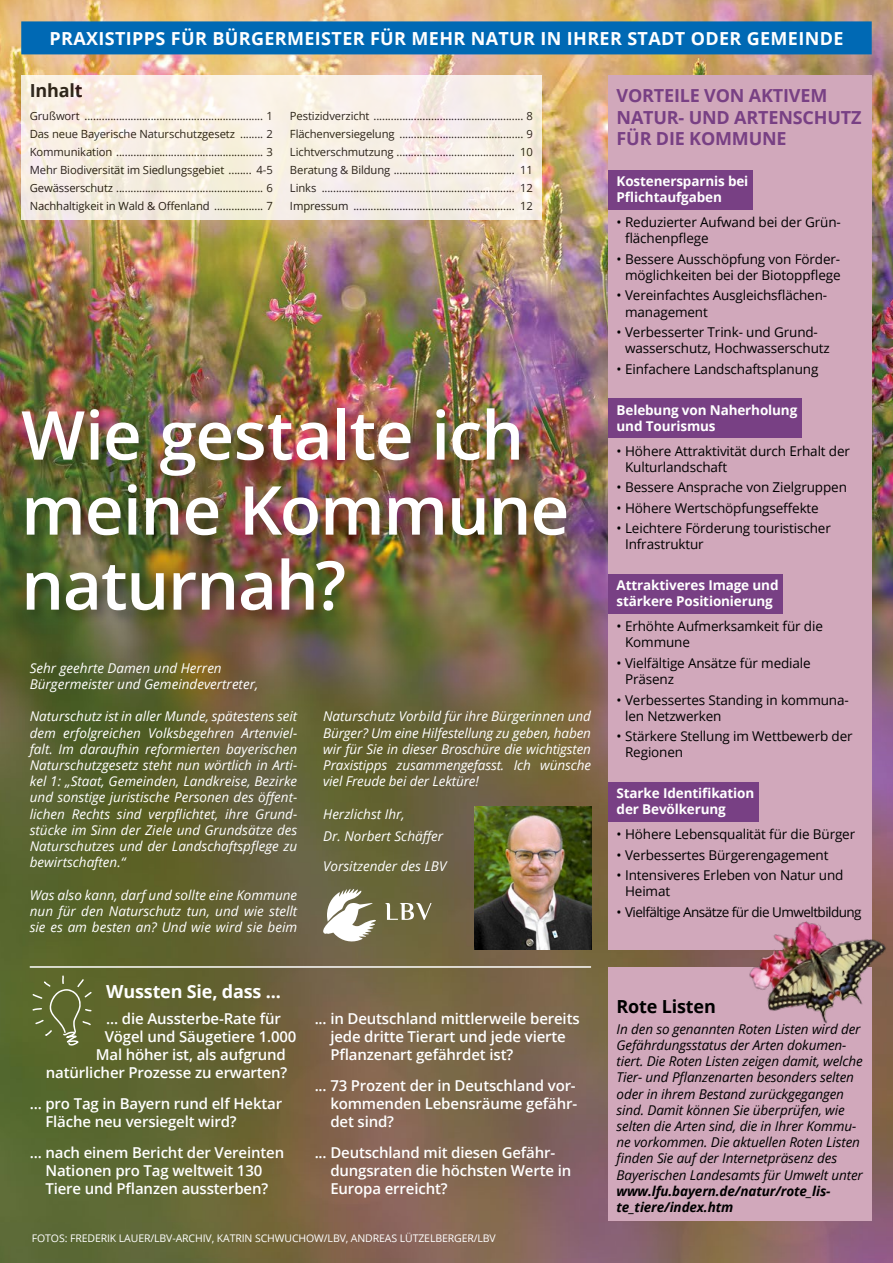
<style>
.page{position:relative;width:893px;height:1263px;background:#fff}
.page>*{position:absolute;margin:0;border:0;box-sizing:border-box;transform-origin:0 0}
.Bildtext01{font:600 67.5px/75px "Open Sans";letter-spacing:-.015em;color:#fff}
.Headline_Seite{font:700 18px "Open Sans";letter-spacing:.02em;color:#fff}
.Header_in_Orange_gro{font:700 18px/21.6px "Open Sans";letter-spacing:-.01em;color:#784084}
.Fliesstext{font:700 18px "Open Sans";letter-spacing:-.01em;color:#fff}
.Fliesstext-2{font:700 18px "Open Sans";letter-spacing:-.01em;color:#000}
.Fliesstext_klein{font:600 15px/18px "Open Sans";letter-spacing:-.01em;color:#fff}
.Absatzformat_3{font:600 15px/18px "Open Sans";letter-spacing:-.01em;color:#fff}
.t1{font:italic 13.5px/16.2px "Open Sans";color:#fff;text-align:justify}
.t2{font:13.5px/16.2px "Open Sans";letter-spacing:-.01em;color:#000}
.Fliesstext-3{font:italic 13.5px/16.2px "Open Sans";letter-spacing:-.01em;color:#000}
.Header_in_Orange_gro-2{font:700 13.5px/16.2px "Open Sans";letter-spacing:-.01em;color:#fff}
.t3{font:13.5px "Open Sans";letter-spacing:-.04em;color:#000}
.t4{font:11.25px/18px "Open Sans";letter-spacing:-.01em;color:#000;text-align:justify}
.Fliesstext-4{font:10.5px "Open Sans";letter-spacing:-.01em;color:#fff}
.s1{font-weight:700}
</style>
<div class="page">
<img style="left:0;top:0;width:893px;height:1263px">
<div style="left:608px;top:75px;width:264px;height:875px;background:#d1a8bb"></div>
<div style="left:608px;top:170px;width:145px;height:40px;background:#784084"></div>
<div style="left:608px;top:398px;width:194px;height:40px;background:#784084"></div>
<div style="left:608px;top:574px;width:175px;height:40px;background:#784084"></div>
<div style="left:608px;top:782px;width:151px;height:40px;background:#784084"></div>
<div style="left:608px;top:967px;width:264px;height:253px;background:#d1a8bb"></div>
<div style="left:19px;top:406px;width:562px;height:220px;background:#000;opacity:.3"></div>
<div style="left:21px;top:21px;width:851px;height:33px;background:#0069b4"></div>
<img style="left:731px;top:898px;width:162px;height:158px">
<svg style="left:21px;top:75px;width:521px;height:144px;fill:#f7efe5"></svg>
<svg style="left:32px;top:975px;width:60px;height:71px"></svg>
<svg style="left:385px;top:903px;width:47px;height:17px"></svg>
<svg style="left:322px;top:889px;width:54px;height:54px"></svg>
<img style="left:474px;top:807px;width:117px;height:143px">
<hr style="left:30px;top:966px;width:561px;height:2px;background:#fff">
<p class="Headline_Seite" style="left:50px;top:25px;width:795px">PRAXISTIPPS FÜR BÜRGERMEISTER FÜR MEHR NATUR IN IHRER STADT ODER GEMEINDE</p>
<h2 class="Fliesstext-2" style="left:30px;top:78px;width:54px">Inhalt</h2>
<p class="t4" style="left:30px;top:106px;width:245px">Grußwort .............................................................. 1<br>Das neue Bayerische Naturschutzgesetz ........ 2<br>Kommunikation ................................................... 3<br>Mehr Biodiversität im Siedlungsgebiet ........ 4-5<br>Gewässerschutz ................................................... 6<br>Nachhaltigkeit in Wald &amp; Offenland ................. 7</p>
<p class="t4" style="left:290px;top:106px;width:245px">Pestizidverzicht .................................................... 8<br>Flächenversiegelung ........................................... 9<br>Lichtverschmutzung ......................................... 10<br>Beratung &amp; Bildung .......................................... 11<br>Links ................................................................... 12<br>Impressum ........................................................ 12</p>
<p class="Bildtext01" style="left:21px;top:396px;width:550px">Wie gestalte ich meine Kommune naturnah?</p>
<p class="t1" style="left:30px;top:659px;width:193px">Sehr geehrte Damen und Herren</p>
<p class="t1" style="left:30px;top:676px;width:230px">Bürgermeister und Gemeindevertreter,</p>
<p class="t1" style="left:30px;top:708px;width:269px">Naturschutz ist in aller Munde, spätestens seit dem erfolgreichen Volksbegehren Artenviel&shy;falt. Im daraufhin reformierten bayerischen Naturschutzgesetz steht nun wörtlich in Arti&shy;kel 1: „Staat, Gemeinden, Landkreise, Bezirke und sonstige juristische Personen des öffent&shy;lichen Rechts sind verpflichtet, ihre Grund&shy;stücke im Sinn der Ziele und Grundsätze des Naturschutzes und der Landschaftspflege zu bewirtschaften.“</p>
<p class="t1" style="left:30px;top:886px;width:269px">Was also kann, darf und sollte eine Kommune nun für den Naturschutz tun, und wie stellt sie es am besten an? Und wie wird sie beim</p>
<p class="t1" style="left:323px;top:708px;width:269px">Naturschutz Vorbild für ihre Bürgerinnen und</p>
<p class="t1" style="left:323px;top:724px;width:269px">Bürger? Um eine Hilfestellung zu geben, haben wir für Sie in dieser Broschüre die wichtigsten Praxistipps zusammengefasst. Ich wünsche viel Freude bei der Lektüre!</p>
<p class="t1" style="left:323px;top:805px;width:83px">Herzlichst Ihr,</p>
<p class="t1" style="left:323px;top:828px;width:122px">Dr. Norbert Schäffer</p>
<p class="t1" style="left:323px;top:858px;width:125px">Vorsitzender des LBV</p>
<p class="Fliesstext" style="left:106px;top:979px;width:176px">Wussten Sie, dass ...</p>
<p class="Fliesstext_klein" style="left:106px;top:1010px;width:176px">... die Aussterbe-Rate für</p>
<p class="Fliesstext_klein" style="left:105px;top:1028px;width:193px">Vögel und Säugetiere 1.000</p>
<p class="Fliesstext_klein" style="left:96px;top:1046px;width:192px">Mal höher ist, als aufgrund</p>
<p class="Fliesstext_klein" style="left:46px;top:1064px;width:243px">natürlicher Prozesse zu erwarten?</p>
<p class="Fliesstext_klein" style="left:45px;top:1094px;width:238px;text-indent:-16px">... pro Tag in Bayern rund elf Hektar<br>Fläche neu versiegelt wird?</p>
<p class="Fliesstext_klein" style="left:30px;top:1143px;width:256px;text-align:center">... nach einem Bericht der Vereinten<br>Nationen pro Tag weltweit 130<br>Tiere und Pflanzen aussterben?</p>
<p class="Fliesstext_klein" style="left:330px;top:1010px;width:251px;text-indent:-16px">... in Deutschland mittlerweile bereits jede dritte Tierart und jede vierte<br>Pflanzenart gefährdet ist?</p>
<p class="Fliesstext_klein" style="left:330px;top:1076px;width:248px;text-align:justify;text-indent:-16px">... 73 Prozent der in Deutschland vor&shy;kommenden Lebensräume gefähr&shy;det sind?</p>
<p class="Absatzformat_3" style="left:330px;top:1143px;width:242px;text-indent:-16px">... Deutschland mit diesen Gefähr&shy;dungsraten die höchsten Werte in<br>Europa erreicht?</p>
<p class="Fliesstext-4" style="left:32px;top:1231px;width:465px">FOTOS: FREDERIK LAUER/LBV-ARCHIV, KATRIN SCHWUCHOW/LBV, ANDREAS LÜTZELBERGER/LBV</p>
<p class="Header_in_Orange_gro" style="left:617px;top:84px;width:246px">VORTEILE VON AKTIVEM<br>NATUR- UND ARTENSCHUTZ<br>FÜR DIE KOMMUNE</p>
<p class="Header_in_Orange_gro-2" style="left:617px;top:173px;width:133px">Kostenersparnis bei<br>Pflichtaufgaben</p>
<p class="t2" style="left:625px;top:214px;width:217px;text-indent:-9px">• Reduzierter Aufwand bei der Grün&shy;flächenpflege</p>
<p class="t2" style="left:617px;top:250px;width:226px;text-align:right">• Bessere Ausschöpfung von Förder&shy;möglichkeiten bei der Biotoppflege</p>
<p class="t2" style="left:625px;top:287px;width:204px;text-indent:-9px">• Vereinfachtes Ausgleichsflächen&shy;management</p>
<p class="t2" style="left:625px;top:324px;width:206px;text-indent:-9px">• Verbesserter Trink- und Grund&shy;wasserschutz, Hochwasserschutz</p>
<p class="t2" style="left:617px;top:360px;width:203px">• Einfachere Landschaftsplanung</p>
<p class="Header_in_Orange_gro-2" style="left:617px;top:401px;width:182px">Belebung von Naherholung und Tourismus</p>
<p class="t2" style="left:625px;top:442px;width:226px;text-indent:-9px">• Höhere Attraktivität durch Erhalt der<br>Kulturlandschaft</p>
<p class="t2" style="left:617px;top:479px;width:232px">• Bessere Ansprache von Zielgruppen</p>
<p class="t2" style="left:617px;top:499px;width:204px">• Höhere Wertschöpfungseffekte</p>
<p class="t2" style="left:625px;top:520px;width:207px;text-indent:-9px">• Leichtere Förderung touristischer<br>Infrastruktur</p>
<p class="Header_in_Orange_gro-2" style="left:617px;top:577px;width:163px">Attraktiveres Image und stärkere Positionierung</p>
<p class="t2" style="left:625px;top:618px;width:199px;text-indent:-9px">• Erhöhte Aufmerksamkeit für die<br>Kommune</p>
<p class="t2" style="left:625px;top:654px;width:187px;text-indent:-9px">• Vielfältige Ansätze für mediale<br>Präsenz</p>
<p class="t2" style="left:625px;top:691px;width:225px;text-indent:-9px">• Verbessertes Standing in kommuna&shy;len Netzwerken</p>
<p class="t2" style="left:625px;top:728px;width:229px;text-indent:-9px">• Stärkere Stellung im Wettbewerb der<br>Regionen</p>
<p class="Header_in_Orange_gro-2" style="left:617px;top:785px;width:139px">Starke Identifikation der Bevölkerung</p>
<p class="t2" style="left:617px;top:826px;width:240px">• Höhere Lebensqualität für die Bürger</p>
<p class="t2" style="left:617px;top:846px;width:213px">• Verbessertes Bürgerengagement</p>
<p class="t2" style="left:625px;top:867px;width:220px;text-indent:-9px">• Intensiveres Erleben von Natur und<br>Heimat</p>
<p class="t3" style="left:617px;top:902px;width:247px">• Vielfältige Ansätze für die Umweltbildung</p>
<p class="Fliesstext-2" style="left:617px;top:994px;width:101px">Rote Listen</p>
<p class="Fliesstext-3" style="left:617px;top:1020px;width:248px">In den so genannten Roten Listen wird der Gefährdungsstatus der Arten dokumen&shy;tiert. Die Roten Listen zeigen damit, welche Tier- und Pflanzenarten besonders selten oder in ihrem Bestand zurückgegangen sind. Damit können Sie überprüfen, wie selten die Arten sind, die in Ihrer Kommu&shy;ne vorkommen. Die aktuellen Roten Listen finden Sie auf der Internetpräsenz des Bayerischen Landesamts für Umwelt unter <span class="s1">www.lfu.bayern.de/natur/rote_lis&shy;te_tiere/index.htm</span></p>
</div>
